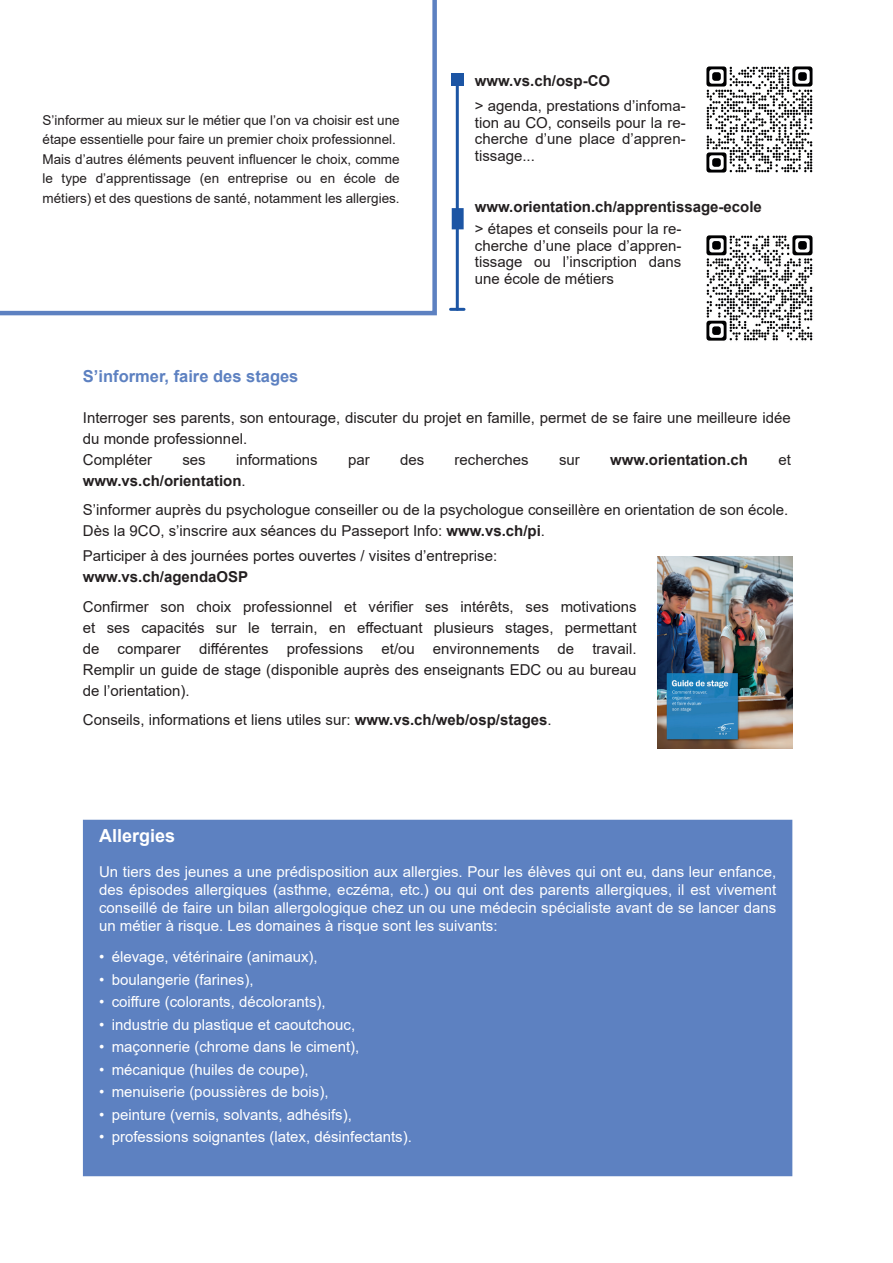
<style>
.page{position:relative;width:893px;height:1263px;background:#fff}
.page>*{position:absolute;margin:0;border:0;box-sizing:border-box;transform-origin:0 0}
.t1{font:700 18px "Arial";color:#fff}
.t2{font:700 16.5px "Arial";color:#5d81c1}
.t3{font:15px/21px "Arial";color:#231f20}
.t4{font:15px/18px "Arial";color:#fff;text-align:justify}
.t5{font:700 15px "Arial";color:#231f20}
.t6{font:13.5px/19.5px "Arial";color:#231f20}
.s1{font-weight:700}
</style>
<div class="page">
<svg style="left:0;top:0;width:437px;height:315px"></svg>
<div style="left:83px;top:820px;width:709px;height:356px;background:#5d81c1"></div>
<svg style="left:452px;top:208px;width:12px;height:21px"></svg>
<hr style="left:456px;top:79px;width:3px;height:230px;background:#1c55a4">
<div style="left:451px;top:73px;width:12px;height:12px;background:#1c55a4"></div>
<svg style="left:451px;top:308px;width:13px;height:3px"></svg>
<img style="left:706px;top:235px;width:107px;height:106px">
<img style="left:706px;top:66px;width:107px;height:107px">
<img style="left:658px;top:557px;width:134px;height:192px">
<p class="t6" style="left:43px;top:110px;width:359px">S’informer au mieux sur le métier que l’on va choisir est une étape essentielle pour faire un premier choix professionnel.<br>Mais d’autres éléments peuvent influencer le choix, comme le type d’apprentissage (en entreprise ou en école de métiers) et des questions de santé, notamment les allergies.</p>
<p class="t2" style="left:83px;top:365px;width:217px">S’informer, faire des stages</p>
<p class="t5" style="left:475px;top:70px;width:137px">www.vs.ch/osp-CO</p>
<p class="t3" style="left:475px;top:98px;width:212px;line-height:16.5px;text-align:justify">&gt; agenda, prestations d’infoma&shy;tion au CO, conseils pour la re&shy;cherche d’une place d’appren&shy;tissage...</p>
<p class="t5" style="left:475px;top:196px;width:289px">www.orientation.ch/apprentissage-ecole</p>
<p class="t3" style="left:475px;top:220px;width:208px;line-height:16.5px;text-align:justify">&gt; étapes et conseils pour la re&shy;cherche d’une place d’appren&shy;tissage ou l’inscription dans une école de métiers</p>
<p class="t3" style="left:83px;top:407px;width:709px">Interroger ses parents, son entourage, discuter du projet en famille, permet de se faire une meilleure idée du monde professionnel.<br>Compléter</p>
<p class="t3" style="left:182px;top:449px;width:25px">ses</p>
<p class="t3" style="left:236px;top:449px;width:83px">informations</p>
<p class="t3" style="left:348px;top:449px;width:23px">par</p>
<p class="t3" style="left:400px;top:449px;width:26px">des</p>
<p class="t3" style="left:455px;top:449px;width:76px">recherches</p>
<p class="t3" style="left:559px;top:449px;width:22px">sur</p>
<p class="t5" style="left:610px;top:449px;width:139px">www.orientation.ch</p>
<p class="t3" style="left:778px;top:449px;width:14px">et</p>
<p class="t3" style="left:83px;top:465px;width:707px;line-height:29.5px"><span class="s1">www.vs.ch/orientation</span>.<br>S’informer auprès du psychologue conseiller ou de la psychologue conseillère en orientation de son école.</p>
<p class="t3" style="left:83px;top:518px;width:464px;line-height:25.2px">Dès la 9CO, s’inscrire aux séances du Passeport Info: <span class="s1">www.vs.ch/pi</span>.<br>Participer à des journées portes ouvertes / visites d’entreprise:</p>
<p class="t5" style="left:83px;top:567px;width:167px">www.vs.ch/agendaOSP</p>
<p class="t3" style="left:83px;top:596px;width:555px;text-align:justify">Confirmer son choix professionnel et vérifier ses intérêts, ses motivations et ses capacités sur le terrain, en effectuant plusieurs stages, permettant de comparer différentes professions et/ou environnements de travail.<br>Remplir un guide de stage (disponible auprès des enseignants EDC ou au bureau de l’orientation).</p>
<p class="t3" style="left:83px;top:709px;width:470px">Conseils, informations et liens utiles sur: <span class="s1">www.vs.ch/web/osp/stages</span>.</p>
<p class="t1" style="left:99px;top:823px;width:78px">Allergies</p>
<p class="t4" style="left:99px;top:863px;width:679px">Un tiers des jeunes a une prédisposition aux allergies. Pour les élèves qui ont eu, dans leur enfance, des épisodes allergiques (asthme, eczéma, etc.) ou qui ont des parents allergiques, il est vivement conseillé de faire un bilan allergologique chez un ou une médecin spécialiste avant de se lancer dans un métier à risque. Les domaines à risque sont les suivants:</p>
<p class="t4" style="left:99px;top:948px;width:220px">• élevage, vétérinaire (animaux),</p>
<p class="t4" style="left:99px;top:970px;width:156px">• boulangerie (farines),</p>
<p class="t4" style="left:99px;top:993px;width:228px">• coiffure (colorants, décolorants),</p>
<p class="t4" style="left:99px;top:1015px;width:258px">• industrie du plastique et caoutchouc,</p>
<p class="t4" style="left:99px;top:1038px;width:262px">• maçonnerie (chrome dans le ciment),</p>
<p class="t4" style="left:99px;top:1060px;width:211px">• mécanique (huiles de coupe),</p>
<p class="t4" style="left:99px;top:1083px;width:231px">• menuiserie (poussières de bois),</p>
<p class="t4" style="left:99px;top:1105px;width:254px">• peinture (vernis, solvants, adhésifs),</p>
<p class="t4" style="left:99px;top:1128px;width:314px">• professions soignantes (latex, désinfectants).</p>
</div>
